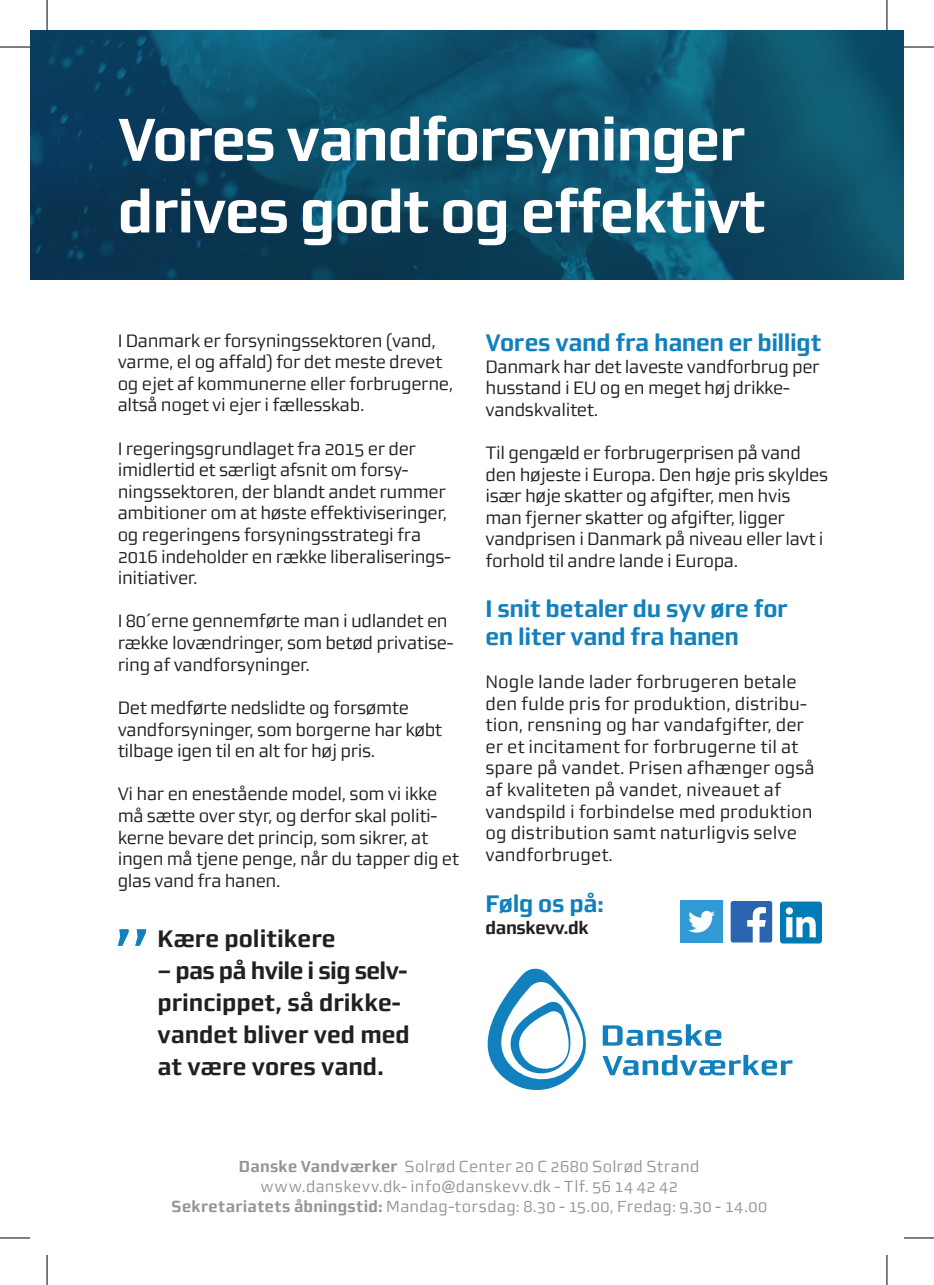
<style>
.page{position:relative;width:934px;height:1285px;background:#fff}
.page>*{position:absolute;margin:0;border:0;box-sizing:border-box;transform-origin:0 0}
.t1{font:700 60px/72px "Morgan Sn Office";letter-spacing:-.02em;color:#fff}
.t2{font:700 24px/32px "Morgan Sn Office";color:#231f20}
.t3{font:700 24px/28px "Morgan Sn Office";letter-spacing:-.015em;color:#1280bd}
.t4{font:18px/21.6px "Morgan Sn Office";letter-spacing:-.02em;color:#231f20}
.t5{font:18px/21.6px "Morgan Sn Office";color:#231f20}
.t6{font:700 18px "Morgan Sn Office";letter-spacing:-.02em;color:#231f20}
.t7{font:16px/20px "Morgan Sn Office";letter-spacing:.025em;color:#939598;text-align:center}
.s1{font-weight:700}
</style>
<div class="page">
<img style="left:30px;top:30px;width:873px;height:249px">
<svg style="left:487px;top:968px;width:305px;height:122px"></svg>
<svg style="left:118px;top:929px;width:28px;height:17px"></svg>
<div style="left:779px;top:901px;width:42px;height:42px;background:#007bb6;border-radius:3px"></div>
<svg style="left:785px;top:907px;width:30px;height:30px"></svg>
<img style="left:680px;top:901px;width:42px;height:41px">
<svg style="left:730px;top:901px;width:41px;height:41px"></svg>
<hr style="left:0;top:47px;width:30px;height:1px;background:#000">
<hr style="left:903px;top:47px;width:30px;height:1px;background:#000">
<hr style="left:0;top:1237px;width:30px;height:1px;background:#000">
<hr style="left:903px;top:1237px;width:30px;height:1px;background:#000">
<hr style="left:47px;top:0;width:1px;height:30px;background:#000">
<hr style="left:47px;top:1255px;width:1px;height:30px;background:#000">
<hr style="left:886px;top:0;width:1px;height:30px;background:#000">
<hr style="left:886px;top:1255px;width:1px;height:30px;background:#000">
<h1 class="t1" style="left:118px;top:103px;width:649px">Vores vandforsyninger drives godt og effektivt</h1>
<p class="t4" style="left:118px;top:329px;width:337px">I Danmark er forsyningssektoren (vand, varme, el og affald) for det meste drevet og ejet af kommunerne eller forbrugerne, altså noget vi ejer i fællesskab.</p>
<p class="t4" style="left:118px;top:437px;width:334px">I regeringsgrundlaget fra 2015 er der imidlertid et særligt afsnit om forsy&shy;ningssektoren, der blandt andet rummer ambitioner om at høste effektiviseringer, og regeringens forsyningsstrategi fra 2016 indeholder en række liberaliserings&shy;initiativer.</p>
<p class="t4" style="left:118px;top:610px;width:337px">I 80´erne gennemførte man i udlandet en række lovændringer, som betød privatise&shy;ring af vandforsyninger.</p>
<p class="t4" style="left:118px;top:697px;width:326px">Det medførte nedslidte og forsømte vandforsyninger, som borgerne har købt tilbage igen til en alt for høj pris.</p>
<p class="t4" style="left:118px;top:783px;width:342px">Vi har en enestående model, som vi ikke må sætte over styr, og derfor skal politi&shy;kerne bevare det princip, som sikrer, at ingen må tjene penge, når du tapper dig et glas vand fra hanen.</p>
<h2 class="t2" style="left:157px;top:922px;width:180px">Kære politikere</h2>
<h2 class="t2" style="left:157px;top:954px;width:254px">– pas på hvile i sig selv&shy;princippet, så drikke&shy;vandet bliver ved med at være vores vand.</h2>
<h2 class="t3" style="left:485px;top:328px;width:337px">Vores vand fra hanen er billigt</h2>
<p class="t4" style="left:485px;top:355px;width:335px">Danmark har det laveste vandforbrug per husstand i EU og en meget høj drikke&shy;vandskvalitet.</p>
<p class="t4" style="left:485px;top:442px;width:344px">Til gengæld er forbrugerprisen på vand den højeste i Europa. Den høje pris skyldes især høje skatter og afgifter, men hvis man fjerner skatter og afgifter, ligger vandprisen i Danmark på niveau eller lavt i forhold til andre lande i Europa.</p>
<h2 class="t3" style="left:485px;top:594px;width:304px">I snit betaler du syv øre for en liter vand fra hanen</h2>
<p class="t5" style="left:485px;top:671px;width:330px">Nogle lande lader forbrugeren betale den fulde pris for produktion, distribu&shy;tion, rensning og har vandafgifter, der er et incitament for forbrugerne til at spare på vandet. Prisen afhænger også af kvaliteten på vandet, niveauet af vandspild i forbindelse med produktion og distribution samt naturligvis selve vandforbruget.</p>
<h2 class="t3" style="left:485px;top:890px;width:120px">Følg os på:</h2>
<p class="t6" style="left:485px;top:917px;width:105px">danskevv.dk</p>
<p class="t7" style="left:171px;top:1156px;width:597px"><span class="s1">Danske Vandværker</span> Solrød Center 20 C 2680 Solrød Strand www.danskevv.dk- info@danskevv.dk - Tlf. 56 14 42 42<br><span class="s1">Sekretariatets åbningstid:</span> Mandag-torsdag: 8.30 - 15.00, Fredag: 9.30 - 14.00</p>
</div>
